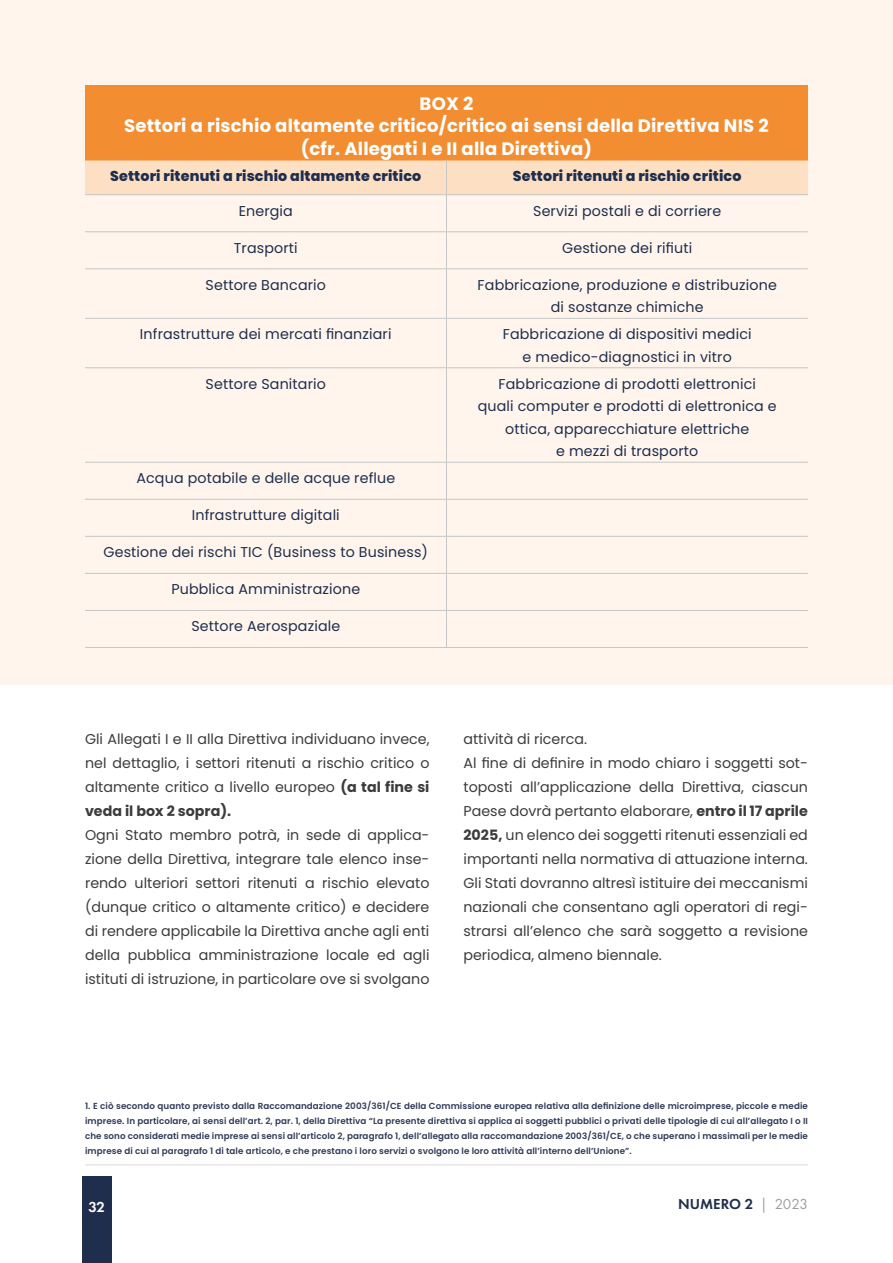
<style>
.page{position:relative;width:893px;height:1263px;background:#fff}
.page>*{position:absolute;margin:0;border:0;box-sizing:border-box;transform-origin:0 0}
.t1{font:700 18px/22.5px "Poppins";letter-spacing:.01em;color:#fff;text-align:center}
.t2{font:600 15px "Futura PT";color:#1f2e4d}
.t3{font:600 15px "Futura PT";color:#fff}
.t4{font:14.25px/24px "Poppins";color:#3c3c3b;text-align:justify}
.t5{font:14.25px/22.5px "Poppins";letter-spacing:.01em;color:#1f2e4d;text-align:center}
.t6{font:800 14.25px "Poppins";letter-spacing:.01em;color:#1f2e4d}
.t7{font:600 8.7px/15px "Poppins";letter-spacing:.01em;color:#303a59;text-align:justify}
.s1{font-weight:700}
.s2{font-weight:400;color:#9d9d9c}
</style>
<div class="page">
<div style="left:82px;top:1176px;width:30px;height:87px;background:#1f2e4d"></div>
<hr style="left:85px;top:1164px;width:723px;height:1px;background:#dadada">
<div style="left:0;top:0;width:893px;height:685px;background:#fff5ec"></div>
<div style="left:85px;top:85px;width:723px;height:75px;background:#f28d32"></div>
<div style="left:85px;top:160px;width:723px;height:34px;background:#fddfc4"></div>
<hr style="left:85px;top:194px;width:361px;height:1px;background:#c6c6c6">
<hr style="left:446px;top:194px;width:362px;height:1px;background:#c6c6c6">
<hr style="left:85px;top:231px;width:361px;height:1px;background:#c6c6c6">
<hr style="left:446px;top:231px;width:362px;height:1px;background:#c6c6c6">
<hr style="left:85px;top:268px;width:361px;height:1px;background:#c6c6c6">
<hr style="left:446px;top:268px;width:362px;height:1px;background:#c6c6c6">
<hr style="left:85px;top:318px;width:361px;height:1px;background:#c6c6c6">
<hr style="left:446px;top:318px;width:362px;height:1px;background:#c6c6c6">
<hr style="left:85px;top:367px;width:361px;height:1px;background:#c6c6c6">
<hr style="left:446px;top:367px;width:362px;height:1px;background:#c6c6c6">
<hr style="left:85px;top:462px;width:361px;height:1px;background:#c6c6c6">
<hr style="left:446px;top:462px;width:362px;height:1px;background:#c6c6c6">
<hr style="left:85px;top:499px;width:361px;height:1px;background:#c6c6c6">
<hr style="left:446px;top:499px;width:362px;height:1px;background:#c6c6c6">
<hr style="left:85px;top:536px;width:361px;height:1px;background:#c6c6c6">
<hr style="left:446px;top:536px;width:362px;height:1px;background:#c6c6c6">
<hr style="left:85px;top:573px;width:361px;height:1px;background:#c6c6c6">
<hr style="left:446px;top:573px;width:362px;height:1px;background:#c6c6c6">
<hr style="left:85px;top:610px;width:361px;height:1px;background:#c6c6c6">
<hr style="left:446px;top:610px;width:362px;height:1px;background:#c6c6c6">
<hr style="left:85px;top:647px;width:361px;height:1px;background:#c6c6c6">
<hr style="left:446px;top:647px;width:362px;height:1px;background:#c6c6c6">
<hr style="left:446px;top:160px;width:1px;height:34px;background:#c6c6c6">
<hr style="left:446px;top:195px;width:1px;height:36px;background:#c6c6c6">
<hr style="left:446px;top:232px;width:1px;height:36px;background:#c6c6c6">
<hr style="left:446px;top:269px;width:1px;height:49px;background:#c6c6c6">
<hr style="left:446px;top:319px;width:1px;height:48px;background:#c6c6c6">
<hr style="left:446px;top:368px;width:1px;height:94px;background:#c6c6c6">
<hr style="left:446px;top:463px;width:1px;height:36px;background:#c6c6c6">
<hr style="left:446px;top:500px;width:1px;height:36px;background:#c6c6c6">
<hr style="left:446px;top:537px;width:1px;height:36px;background:#c6c6c6">
<hr style="left:446px;top:574px;width:1px;height:36px;background:#c6c6c6">
<hr style="left:446px;top:611px;width:1px;height:36px;background:#c6c6c6">
<p class="t1" style="left:124px;top:92px;width:646px">BOX 2<br>Settori a rischio altamente critico/critico ai sensi della Direttiva NIS 2 (cfr. Allegati I e II alla Direttiva)</p>
<p class="t6" style="left:110px;top:168px;width:312px">Settori ritenuti a rischio altamente critico</p>
<p class="t6" style="left:513px;top:168px;width:230px">Settori ritenuti a rischio critico</p>
<p class="t5" style="left:239px;top:200px;width:56px">Energia</p>
<p class="t5" style="left:533px;top:200px;width:190px">Servizi postali e di corriere</p>
<p class="t5" style="left:234px;top:237px;width:65px">Trasporti</p>
<p class="t5" style="left:562px;top:237px;width:132px">Gestione dei rifiuti</p>
<p class="t5" style="left:206px;top:274px;width:122px">Settore Bancario</p>
<p class="t5" style="left:478px;top:274px;width:301px">Fabbricazione, produzione e distribuzione di sostanze chimiche</p>
<p class="t5" style="left:140px;top:323px;width:253px">Infrastrutture dei mercati finanziari</p>
<p class="t5" style="left:503px;top:323px;width:250px">Fabbricazione di dispositivi medici e medico-diagnostici in vitro</p>
<p class="t5" style="left:206px;top:372px;width:122px">Settore Sanitario</p>
<p class="t5" style="left:478px;top:372px;width:301px">Fabbricazione di prodotti elettronici<br>quali computer e prodotti di elettronica e ottica, apparecchiature elettriche<br>e mezzi di trasporto</p>
<p class="t5" style="left:136px;top:467px;width:260px">Acqua potabile e delle acque reflue</p>
<p class="t5" style="left:192px;top:504px;width:150px">Infrastrutture digitali</p>
<p class="t5" style="left:103px;top:541px;width:326px">Gestione dei rischi TIC (Business to Business)</p>
<p class="t5" style="left:171px;top:578px;width:190px">Pubblica Amministrazione</p>
<p class="t5" style="left:191px;top:615px;width:150px">Settore Aerospaziale</p>
<p class="t4" style="left:85px;top:727px;width:346px">Gli Allegati I e II alla Direttiva individuano invece, nel dettaglio, i settori ritenuti a rischio critico o altamente critico a livello europeo <span class="s1">(a tal fine si veda il box 2 sopra).</span></p>
<p class="t4" style="left:85px;top:823px;width:346px">Ogni Stato membro potrà, in sede di applica&shy;zione della Direttiva, integrare tale elenco inse&shy;rendo ulteriori settori ritenuti a rischio elevato (dunque critico o altamente critico) e decidere di rendere applicabile la Direttiva anche agli enti della pubblica amministrazione locale ed agli istituti di istruzione, in particolare ove si svolgano</p>
<p class="t4" style="left:463px;top:727px;width:346px;text-align:left">attività di ricerca.<br>Al fine di definire in modo chiaro i soggetti sot&shy;toposti all’applicazione della Direttiva, ciascun Paese dovrà pertanto elaborare, <span class="s1">entro il 17 aprile 2025,</span> un elenco dei soggetti ritenuti essenziali ed importanti nella normativa di attuazione interna.<br>Gli Stati dovranno altresì istituire dei meccanismi nazionali che consentano agli operatori di regi&shy;strarsi all’elenco che sarà soggetto a revisione periodica, almeno biennale.</p>
<p class="t7" style="left:85px;top:1098px;width:724px">1. E ciò secondo quanto previsto dalla Raccomandazione 2003/361/CE della Commissione europea relativa alla definizione delle microimprese, piccole e medie imprese. In particolare, ai sensi dell’art. 2, par. 1, della Direttiva “La presente direttiva si applica ai soggetti pubblici o privati delle tipologie di cui all’allegato I o II che sono considerati medie imprese ai sensi all’articolo 2, paragrafo 1, dell’allegato alla raccomandazione 2003/361/CE, o che superano i massimali per le medie imprese di cui al paragrafo 1 di tale articolo, e che prestano i loro servizi o svolgono le loro attività all’interno dell’Unione”.</p>
<p class="t3" style="left:88px;top:1197px;width:18px">32</p>
<p class="t2" style="left:678px;top:1194px;width:131px">NUMERO 2 <span class="s2">| 2023</span></p>
</div>
